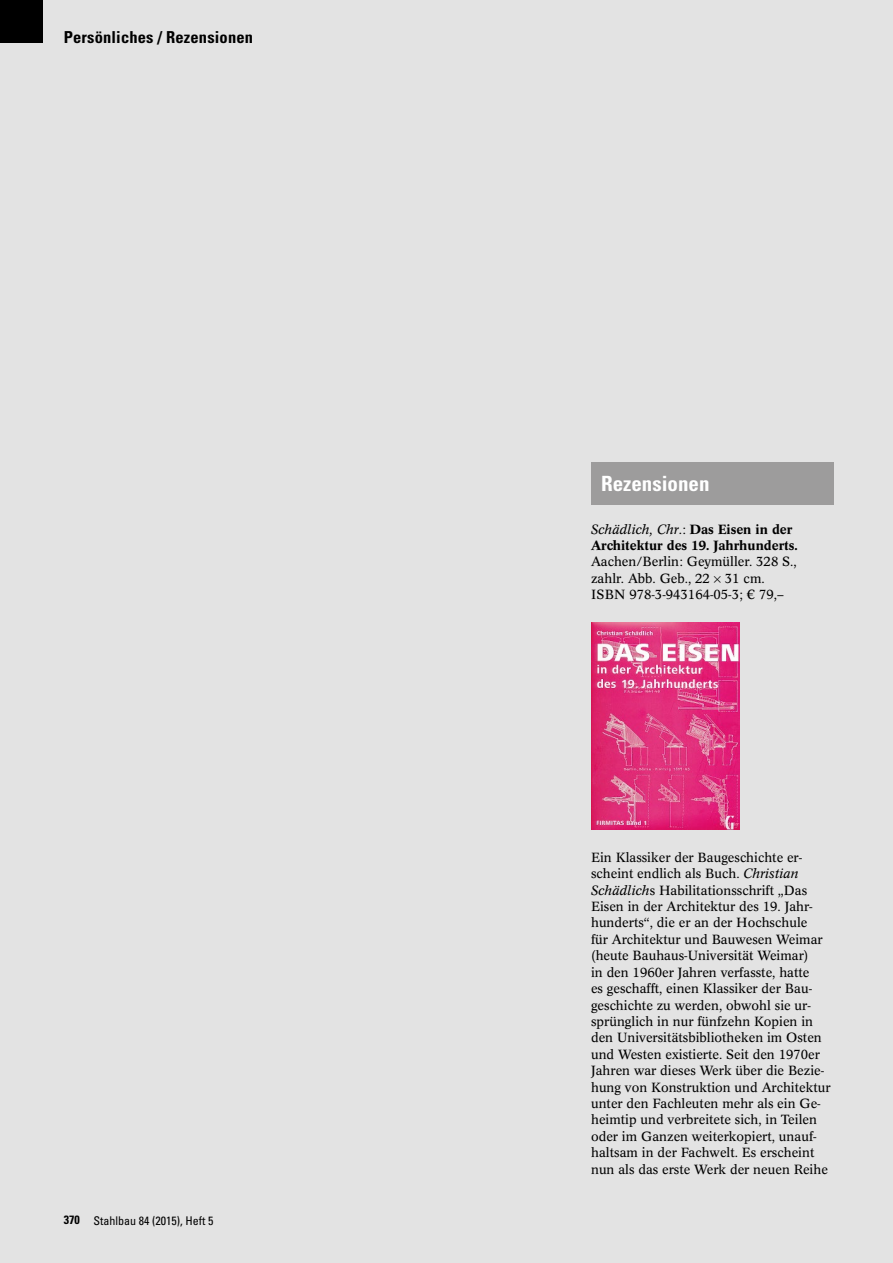
<style>
.page{position:relative;width:893px;height:1263px;background:#e3e3e3}
.page>*{position:absolute;margin:0;border:0;box-sizing:border-box;transform-origin:0 0}
.t1{font:700 condensed 21px "Univers LT Std";color:#fff}
.t2{font:700 condensed 16.5px "Univers LT Std";letter-spacing:.01em;color:#000}
.t3{font:13.2px/16.4px "Concorde BQ";color:#000}
.t4{font:500 13.2px/16.4px "Concorde BQ";color:#000}
.t5{font:condensed 12px "Univers LT Std";color:#000}
.s1{font-weight:700}
.s2{font-weight:400;font-style:italic}
.s3{font-weight:400}
.s4{font-style:italic}
</style>
<div class="page">
<div style="left:0;top:0;width:43px;height:43px;background:#000"></div>
<img style="left:591px;top:622px;width:149px;height:207px">
<div style="left:591px;top:462px;width:242px;height:43px;background:#9d9c9c"></div>
<p class="t2" style="left:64px;top:27px;width:191px">Persönliches / Rezensionen</p>
<p class="t5" style="left:64px;top:1213px;width:151px"><span class="s1">370</span> Stahlbau 84 (2015), Heft 5</p>
<h1 class="t1" style="left:601px;top:470px;width:110px">Rezensionen</h1>
<p class="t4" style="left:591px;top:521px;width:208px"><span class="s2">Schädlich, Chr</span><span class="s3">.:</span> Das Eisen in der<br>Architektur des 19. Jahrhunderts.</p>
<p class="t3" style="left:591px;top:554px;width:207px">Aachen/Berlin: Geymüller. 328 S., zahlr. Abb. Geb., 22 31 cm.<br>ISBN 978-3-943164-05-3; € 79,–</p>
<p class="t3" style="left:591px;top:849px;width:241px">Ein Klassiker der Baugeschichte er&shy;scheint endlich als Buch. <span class="s4">Christian Schädlich</span>s Habilitationsschrift „Das Eisen in der Architektur des 19. Jahr&shy;hunderts“, die er an der Hochschule<br>für Architektur und Bauwesen Weimar (heute Bauhaus-Universität Weimar)<br>in den 1960er Jahren verfasste, hatte<br>es geschafft, einen Klassiker der Bau&shy;geschichte zu werden, obwohl sie ur&shy;sprünglich in nur fünfzehn Kopien in den Universitätsbibliotheken im Osten und Westen existierte. Seit den 1970er Jahren war dieses Werk über die Bezie&shy;hung von Konstruktion und Architektur unter den Fachleuten mehr als ein Ge&shy;heimtip und verbreitete sich, in Teilen oder im Ganzen weiterkopiert, unauf&shy;haltsam in der Fachwelt. Es erscheint nun als das erste Werk der neuen Reihe</p>
</div>
